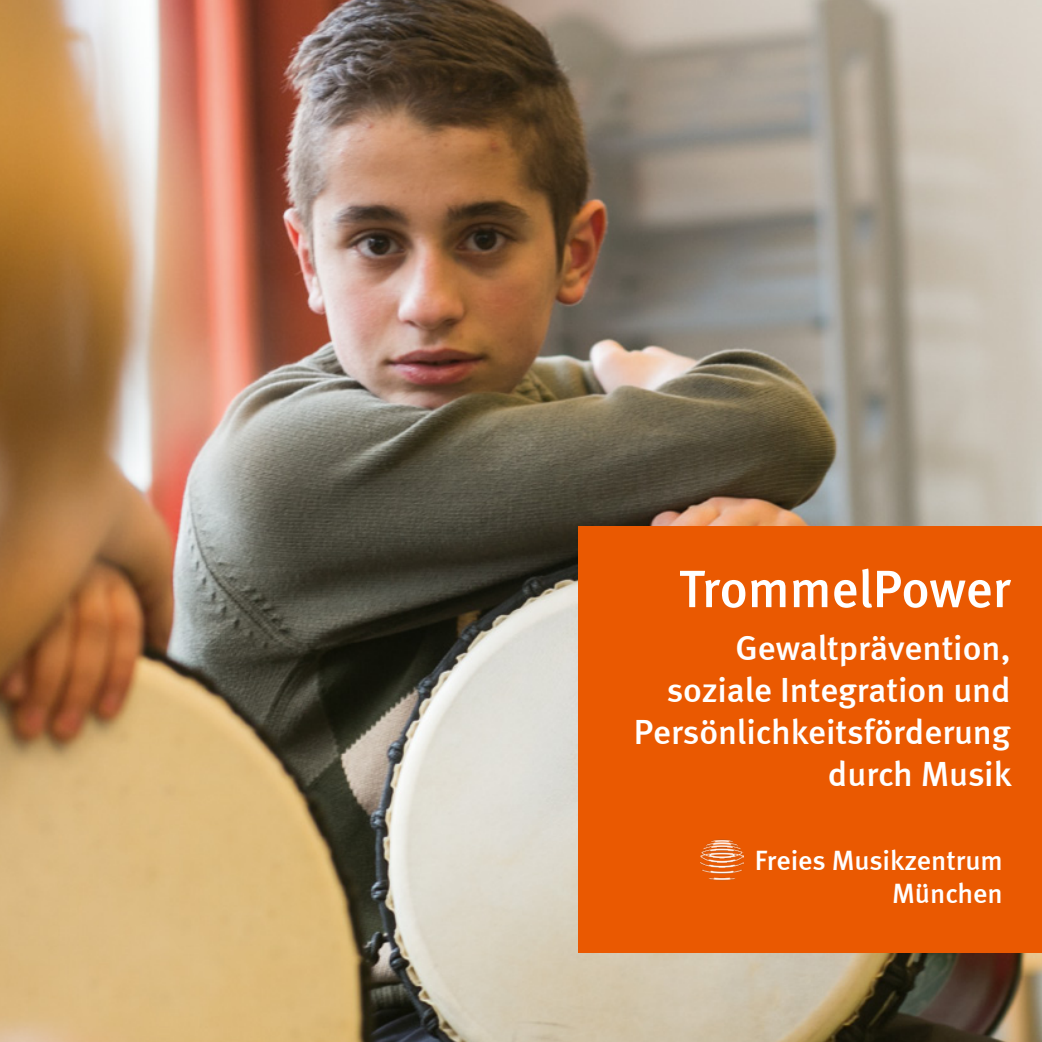
<style>
.page{position:relative;width:1042px;height:1042px;background:#fff}
.page>*{position:absolute;margin:0;border:0;box-sizing:border-box;transform-origin:0 0}
.t1{font:500 52.5px "Meta";color:#fff}
.t2{font:500 35px/42px "Meta";color:#fff;text-align:right}
.t3{font:500 28px/33.6px "Meta";color:#fff;text-align:right}
</style>
<div class="page">
<img style="left:0;top:0;width:1042px;height:1042px">
<div style="left:579px;top:526px;width:463px;height:426px;background:#ea5901"></div>
<img style="left:700px;top:839px;width:43px;height:42px">
<h1 class="t1" style="left:679px;top:558px;width:333px">TrommelPower</h1>
<p class="t2" style="left:634px;top:626px;width:379px">Gewaltprävention, soziale Integration und<br>Persönlichkeitsförderung durch Musik</p>
<p class="t3" style="left:755px;top:843px;width:249px">Freies Musikzentrum<br>München</p>
</div>
